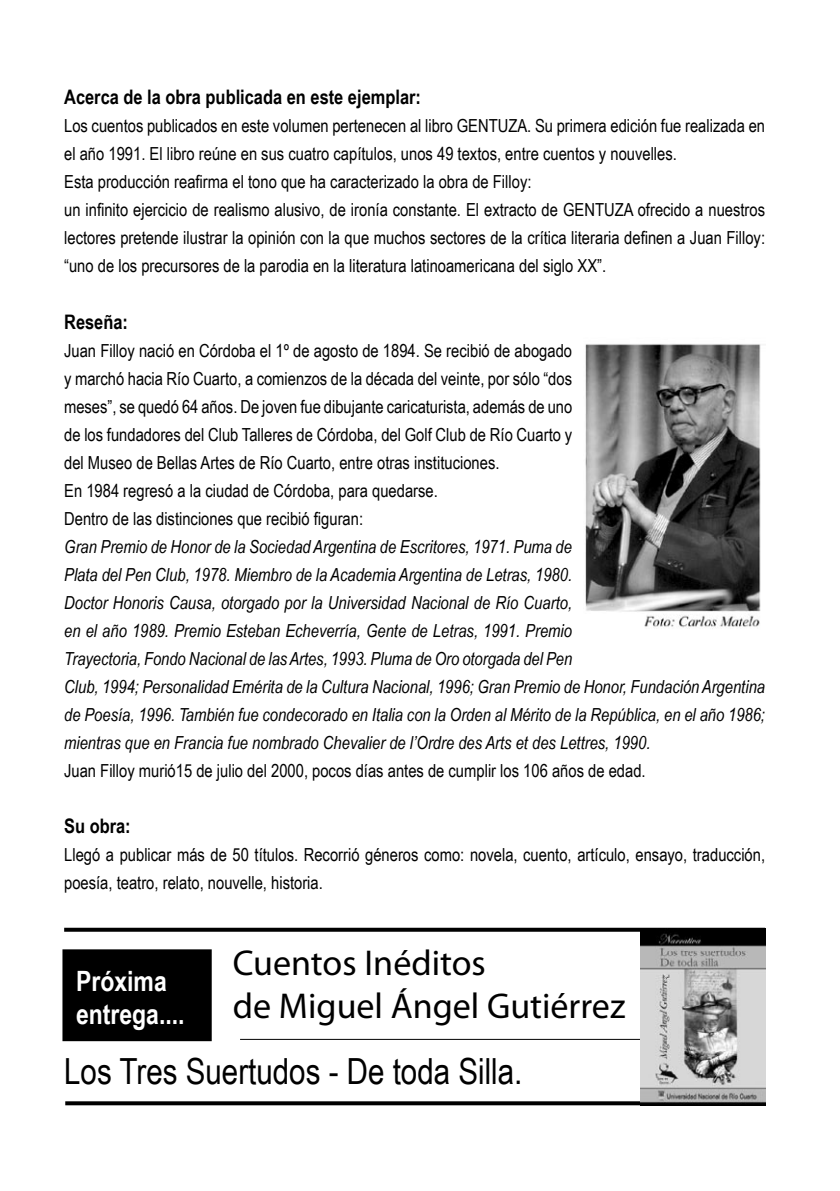
<style>
.page{position:relative;width:840px;height:1191px;background:#fff}
.page>*{position:absolute;margin:0;border:0;box-sizing:border-box;transform-origin:0 0}
.t1{font:36px/43.2px "Myriad Pro";color:#000}
.t2{font:36px "Arial Narrow";color:#000}
.t3{font:700 28px/33.6px "Arial Narrow";color:#fff}
.t4{font:700 20px "Arial Narrow";color:#000}
.t5{font:18px/28px "Arial Narrow";color:#000}
.t6{font:italic 18px/28px "Arial Narrow";color:#000}
</style>
<div class="page">
<svg style="left:65px;top:1101px;width:575px;height:4px;background:#131313"></svg>
<div style="left:63px;top:950px;width:147px;height:90px;background:#000"></div>
<div style="left:62px;top:949px;width:150px;height:92px;border:2px solid #000"></div>
<svg style="left:64px;top:927px;width:700px;height:4px;background:#373737"></svg>
<img style="left:585px;top:344px;width:176px;height:285px">
<hr style="left:240px;top:1039px;width:524px;height:1px;background:#000">
<img style="left:640px;top:928px;width:124px;height:178px">
<p class="t4" style="left:64px;top:82px;width:358px">Acerca de la obra publicada en este ejemplar:</p>
<p class="t5" style="left:64px;top:111px;width:702px">Los cuentos publicados en este volumen pertenecen al libro GENTUZA. Su primera edición fue realizada en el año 1991. El libro reúne en sus cuatro capítulos, unos 49 textos, entre cuentos y nouvelles.<br>Esta producción reafirma el tono que ha caracterizado la obra de Filloy:<br>un infinito ejercicio de realismo alusivo, de ironía constante. El extracto de GENTUZA ofrecido a nuestros lectores pretende ilustrar la opinión con la que muchos sectores de la crítica literaria definen a Juan Filloy: “uno de los precursores de la parodia en la literatura latinoamericana del siglo XX”.</p>
<p class="t4" style="left:64px;top:307px;width:65px">Reseña:</p>
<p class="t5" style="left:64px;top:336px;width:509px">Juan Filloy nació en Córdoba el 1º de agosto de 1894. Se recibió de abogado y marchó hacia Río Cuarto, a comienzos de la década del veinte, por sólo “dos meses”, se quedó 64 años. De joven fue dibujante caricaturista, además de uno de los fundadores del Club Talleres de Córdoba, del Golf Club de Río Cuarto y del Museo de Bellas Artes de Río Cuarto, entre otras instituciones.<br>En 1984 regresó a la ciudad de Córdoba, para quedarse.<br>Dentro de las distinciones que recibió figuran:</p>
<p class="t6" style="left:64px;top:532px;width:702px">Gran Premio de Honor de la Sociedad Argentina de Escritores, 1971. Puma de<br>Plata del Pen Club, 1978. Miembro de la Academia Argentina de Letras, 1980.<br>Doctor Honoris Causa, otorgado por la Universidad Nacional de Río Cuarto,<br>en el año 1989. Premio Esteban Echeverría, Gente de Letras, 1991. Premio<br>Trayectoria, Fondo Nacional de las Artes, 1993. Pluma de Oro otorgada del Pen<br>Club, 1994; Personalidad Emérita de la Cultura Nacional, 1996; Gran Premio de Honor, Fundación Argentina de Poesía, 1996. También fue condecorado en Italia con la Orden al Mérito de la República, en el año 1986; mientras que en Francia fue nombrado Chevalier de l’Ordre des Arts et des Lettres, 1990.</p>
<p class="t5" style="left:64px;top:756px;width:582px">Juan Filloy murió15 de julio del 2000, pocos días antes de cumplir los 106 años de edad.</p>
<p class="t4" style="left:64px;top:811px;width:68px">Su obra:</p>
<p class="t5" style="left:64px;top:840px;width:702px">Llegó a publicar más de 50 títulos. Recorrió géneros como: novela, cuento, artículo, ensayo, traducción, poesía, teatro, relato, nouvelle, historia.</p>
<h2 class="t3" style="left:76px;top:962px;width:110px">Próxima entrega....</h2>
<h1 class="t1" style="left:232px;top:940px;width:394px">Cuentos Inéditos<br>de Miguel Ángel Gutiérrez</h1>
<h1 class="t2" style="left:64px;top:1045px;width:459px">Los Tres Suertudos - De toda Silla.</h1>
</div>
